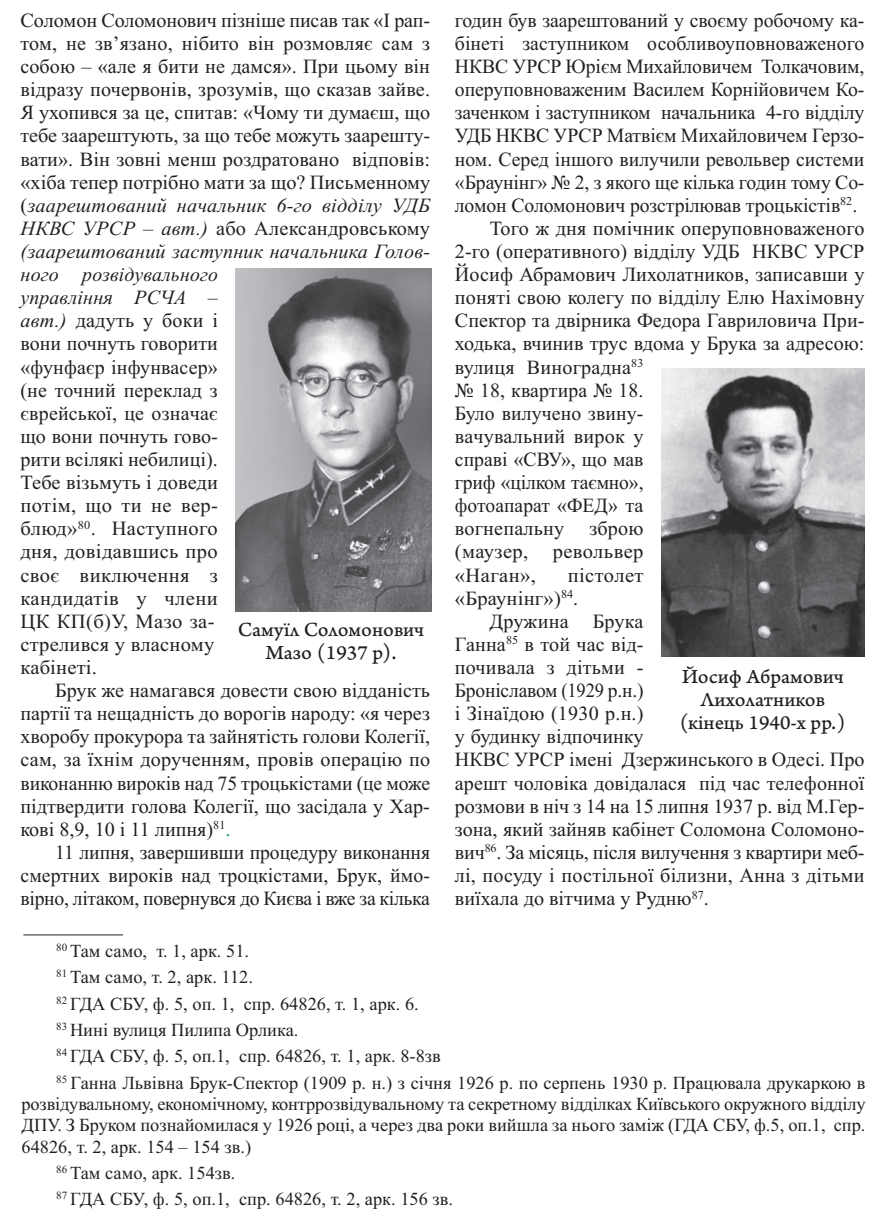
<style>
.page{position:relative;width:885px;height:1222px;background:#fff}
.page>*{position:absolute;margin:0;border:0;box-sizing:border-box;transform-origin:0 0}
.t1{font:21px/22.8px "Arno Pro Caption";color:#231f20;text-align:center}
.t2{font:20.12px/23.1px "Times New Roman";color:#231f20}
.t3{font:20.12px "Times New Roman";letter-spacing:.02em;color:#231f20}
.t4{font:18.38px/26.2px "Times New Roman";color:#231f20}
.s1{font-style:italic}
.s2{color:#139446}
</style>
<div class="page">
<hr style="left:23px;top:934px;width:100px;height:1px;background:#231f20">
<img style="left:235px;top:268px;width:196px;height:343px">
<img style="left:661px;top:368px;width:203px;height:288px">
<p class="t2" style="left:20px;top:8px;width:411px">Соломон Соломонович пізніше писав так «І рап&shy;том, не зв’язано, нібито він розмовляє сам з собою – «але я бити не дамся». При цьому він відразу почервонів, зрозумів, що сказав зайве.<br>Я ухопився за це, спитав: «Чому ти думаєш, що тебе заарештують, за що тебе можуть заарешту&shy;вати». Він зовні менш роздратовано відповів: «хіба тепер потрібно мати за що? Письменному (<span class="s1">заарештований начальник 6-го відділу УДБ<br>НКВС УРСР – авт.)</span> або Александровському <span class="s1">(заарештований заступник начальника Голов&shy;ного розвідувального<br>управ ління РСЧА –<br>авт.)</span> дадуть у боки і<br>вони почнуть говорити<br>«фунфаєр інфунвасер»<br>(не точний переклад з<br>єврейської, це озна чає<br>що вони почнуть гово-<br>рити всілякі небилиці).<br>Тебе візьмуть і доведи<br>потім, що ти не вер-<br>блюд»<sup>80</sup>. Наступного<br>дня, довідавшись про<br>своє виключення з<br>кан дидатів у члени<br>ЦК КП(б)У, Мазо за-<br>стрелився у власному<br>кабінеті.</p>
<p class="t2" style="left:20px;top:678px;width:411px;text-align:justify;text-indent:35px">Брук же намагався довести свою відданість партії та нещадність до ворогів народу: «я через хворобу прокурора та зайнятість голови Колегії, сам, за їхнім дорученням, провів операцію по виконанню вироків над 75 троцькістами (це може підтвердити голова Колегії, що засідала у Хар&shy;кові 8,9, 10 і 11 липня)<sup>81</sup><span class="s2">.</span></p>
<p class="t2" style="left:20px;top:840px;width:411px;text-align:justify;text-indent:35px">11 липня, завершивши процедуру виконання смертних вироків над троцкістами, Брук, ймо&shy;вірно, літаком, повернувся до Києва і вже за кілька</p>
<p class="t1" style="left:238px;top:620px;width:187px">Самуїл Соломонович<br>Мазо (1937 р).</p>
<p class="t2" style="left:455px;top:8px;width:411px">годин був заарештований у своєму робочому ка-</p>
<p class="t2" style="left:455px;top:31px;width:411px">бінеті заступником особливоуповноваженого</p>
<p class="t2" style="left:455px;top:55px;width:411px">НКВС УРСР Юрієм Михайловичем Толкачовим,</p>
<p class="t2" style="left:455px;top:78px;width:411px">оперуповноваженим Василем Корнійовичем Ко-</p>
<p class="t2" style="left:455px;top:101px;width:411px">заченком і заступником начальника 4-го відділу</p>
<p class="t2" style="left:455px;top:124px;width:411px">УДБ НКВС УРСР Матвієм Михайловичем Герзо-</p>
<p class="t2" style="left:455px;top:147px;width:411px">ном. Серед іншого вилучили револьвер системи</p>
<p class="t2" style="left:455px;top:170px;width:411px">«Браунінг» № 2, з якого ще кілька годин тому Со-</p>
<p class="t2" style="left:455px;top:193px;width:404px">ломон Соломонович розстрілював троцькістів<sup>82</sup>.</p>
<p class="t2" style="left:489px;top:216px;width:376px">Того ж дня помічник оперуповноваженого</p>
<p class="t2" style="left:455px;top:239px;width:411px">2-го (оперативного) відділу УДБ НКВС УРСР</p>
<p class="t2" style="left:455px;top:262px;width:411px">Йосиф Абрамович Лихолатников, записавши у</p>
<p class="t2" style="left:455px;top:286px;width:411px">поняті свою колегу по відділу Елю Нахімовну</p>
<p class="t2" style="left:455px;top:309px;width:411px">Спектор та двірника Федора Гавриловича При-</p>
<p class="t2" style="left:455px;top:332px;width:411px">ходька, вчинив трус вдома у Брука за адресою:</p>
<p class="t2" style="left:455px;top:355px;width:190px">вулиця Виноградна<sup>83</sup></p>
<p class="t2" style="left:455px;top:378px;width:190px">№ 18, квартира № 18.</p>
<p class="t2" style="left:455px;top:401px;width:190px">Було вилучено звину -</p>
<p class="t2" style="left:455px;top:424px;width:190px">ва чувальний вирок у</p>
<p class="t2" style="left:455px;top:447px;width:190px">справі «СВУ», що мав</p>
<p class="t2" style="left:455px;top:470px;width:190px">гриф «цілком таєм но»,</p>
<p class="t2" style="left:455px;top:493px;width:190px">фотоапарат «ФЕД» та</p>
<p class="t2" style="left:455px;top:517px;width:190px">вогнепальну зброю</p>
<p class="t3" style="left:455px;top:539px;width:190px">(маузер, револьвер</p>
<p class="t2" style="left:455px;top:563px;width:82px">«На ган»,</p>
<p class="t2" style="left:455px;top:563px;width:190px;text-indent:113px">пістолет «Браунінг»)<sup>84</sup>.</p>
<p class="t2" style="left:455px;top:609px;width:411px;text-indent:35px">Дружина Брука<br>Ганна<sup>85</sup> в той час від-<br>почивала з дітьми -<br>Броніславом (1929 р.н.)<br>і Зінаїдою (1930 р.н.)<br>у будинку відпочинку<br>НКВС УРСР імені Дзержинського в Одесі. Про арешт чоловіка довідалася під час телефонної розмови в ніч з 14 на 15 липня 1937 р. від М.Гер&shy;зона, який зайняв кабінет Соломона Соломоно&shy;вич<sup>86</sup>. За місяць, після вилучення з квартири меб - лі, посуду і постільної білизни, Анна з дітьми виїхала до вітчима у Рудню<sup>87</sup>.</p>
<p class="t1" style="left:679px;top:667px;width:167px">Йосиф Абрамович<br>Лихолатников (кінець 1940-х рр.)</p>
<p class="t4" style="left:56px;top:937px;width:810px"><sup>80</sup> Там само, т. 1, арк. 51.<br><sup>81</sup> Там само, т. 2, арк. 112.<br><sup>82</sup> ГДА СБУ, ф. 5, оп. 1, спр. 64826, т. 1, арк. 6.<br><sup>83</sup> Нині вулиця Пилипа Орлика.<br><sup>84</sup> ГДА СБУ, ф. 5, оп.1, спр. 64826, т. 1, арк. 8-8зв<br><sup>85</sup> Ганна Львівна Брук-Спектор (1909 р. н.) з січня 1926 р. по серпень 1930 р. Працювала друкаркою в</p>
<p class="t4" style="left:22px;top:1092px;width:845px;line-height:21.3px;text-align:justify">розвідувальному, економічному, контррозвідувальному та секретному відділках Київського окружного відділу ДПУ. З Бруком познайомилася у 1926 році, а через два роки вийшла за нього заміж (ГДА СБУ, ф.5, оп.1, спр.<br>64826, т. 2, арк. 154 – 154 зв.)</p>
<p class="t4" style="left:56px;top:1159px;width:398px"><sup>86</sup> Там само, арк. 154зв.<br><sup>87</sup> ГДА СБУ, ф. 5, оп.1, спр. 64826, т. 2, арк. 156 зв.</p>
</div>
